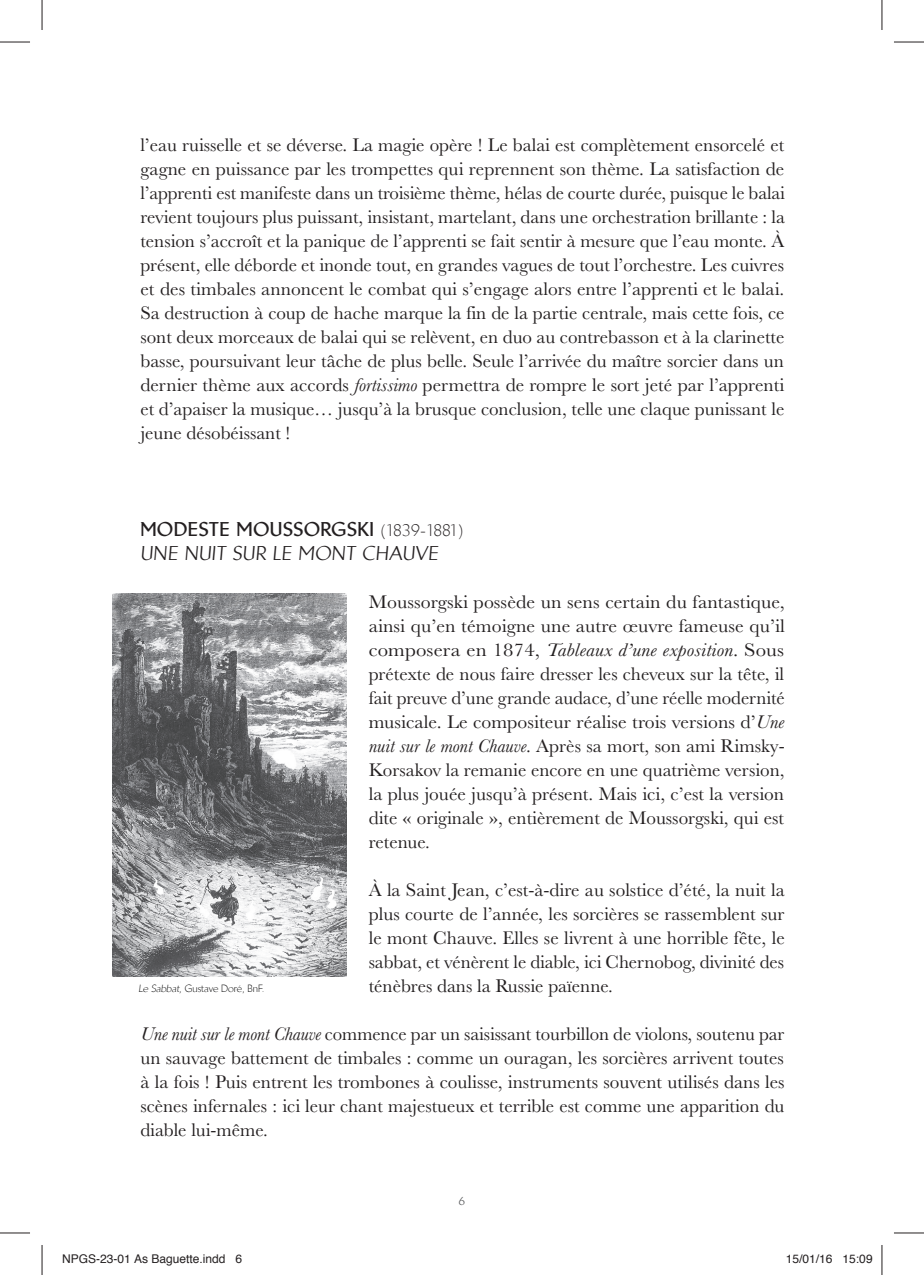
<style>
.page{position:relative;width:924px;height:1275px;background:#fff}
.page>*{position:absolute;margin:0;border:0;box-sizing:border-box;transform-origin:0 0}
.t1{font:19px/24px "Baskerville MT Pro";color:#231f20;text-align:justify}
.t2{font:19px/24px "Baskerville MT Pro";color:#231f20;text-align:justify;scale:1.04 1}
.t3{font:19px/24px "Brewery Com";color:#231f20}
.t4{font:12px "Helvetica";color:#231f20}
.t5{font:11px "Brewery Com";color:#57585a}
.t6{font:300 10px "Brewery Com";color:#000002}
.s1{font-style:italic}
.s2{font-weight:700}
.s3{font-weight:300;font-size:16px}
</style>
<div class="page">
<img style="left:113px;top:593px;width:233px;height:383px">
<hr style="left:0;top:42px;width:30px;height:1px;background:#231f20">
<hr style="left:893px;top:42px;width:30px;height:1px;background:#231f20">
<hr style="left:0;top:1232px;width:30px;height:1px;background:#231f20">
<hr style="left:893px;top:1232px;width:30px;height:1px;background:#231f20">
<hr style="left:42px;top:0;width:1px;height:30px;background:#231f20">
<hr style="left:42px;top:1245px;width:1px;height:30px;background:#231f20">
<hr style="left:881px;top:0;width:1px;height:30px;background:#231f20">
<hr style="left:881px;top:1245px;width:1px;height:30px;background:#231f20">
<p class="t1" style="left:140px;top:133px;width:645px">l’eau ruisselle et se déverse. La magie opère ! Le balai est complètement ensorcelé et gagne en puissance par les trompettes qui reprennent son thème. La satisfaction de l’apprenti est manifeste dans un troisième thème, hélas de courte durée, puisque le balai revient toujours plus puissant, insistant, martelant, dans une orchestration brillante : la tension s’accroît et la panique de l’apprenti se fait sentir à mesure que l’eau monte. À présent, elle déborde et inonde tout, en grandes vagues de tout l’orchestre. Les cuivres et des timbales annoncent le combat qui s’engage alors entre l’apprenti et le balai.<br>Sa destruction à coup de hache marque la fin de la partie centrale, mais cette fois, ce sont deux morceaux de balai qui se relèvent, en duo au contrebasson et à la clarinette basse, poursuivant leur tâche de plus belle. Seule l’arrivée du maître sorcier dans un dernier thème aux accords <span class="s1">fortissimo</span> permettra de rompre le sort jeté par l’apprenti et d’apaiser la musique… jusqu’à la brusque conclusion, telle une claque punissant le jeune désobéissant !</p>
<p class="t3" style="left:140px;top:517px;width:324px"><span class="s2">MODESTE MOUSSORGSKI</span> <span class="s3">(1839-1881)<br></span>UNE NUIT SUR LE MONT CHAUVE</p>
<p class="t2" style="left:368px;top:589px;width:401px">Moussorgski possède un sens certain du fantastique, ainsi qu’en témoigne une autre œuvre fameuse qu’il composera en 1874, <span class="s1">Tableaux d’une exposition</span>. Sous prétexte de nous faire dresser les cheveux sur la tête, il fait preuve d’une grande audace, d’une réelle modernité musicale. Le compositeur réalise trois versions d’<span class="s1">Une nuit sur le mont Chauve</span>. Après sa mort, son ami Rimsky-Korsakov la remanie encore en une quatrième version, la plus jouée jusqu’à présent. Mais ici, c’est la version dite « originale », entièrement de Moussorgski, qui est retenue.</p>
<p class="t1" style="left:368px;top:877px;width:417px">À la Saint Jean, c’est-à-dire au solstice d’été, la nuit la plus courte de l’année, les sorcières se rassemblent sur le mont Chauve. Elles se livrent à une horrible fête, le sabbat, et vénèrent le diable, ici Chernobog, divinité des ténèbres dans la Russie païenne.</p>
<p class="t1" style="left:140px;top:1021px;width:645px"><span class="s1">Une nuit sur le mont Chauve</span> commence par un saisissant tourbillon de violons, soutenu par un sauvage battement de timbales : comme un ouragan, les sorcières arrivent toutes à la fois ! Puis entrent les trombones à coulisse, instruments souvent utilisés dans les scènes infernales : ici leur chant majestueux et terrible est comme une apparition du diable lui-même.</p>
<p class="t6" style="left:138px;top:983px;width:127px">Le Sabbat, Gustave Doré, BnF.</p>
<p class="t5" style="left:458px;top:1194px;width:8px">6</p>
<p class="t4" style="left:62px;top:1249px;width:182px">NPGS-23-01 As Baguette.indd 6</p>
<p class="t4" style="left:785px;top:1249px;width:88px">15/01/16 15:09</p>
</div>
